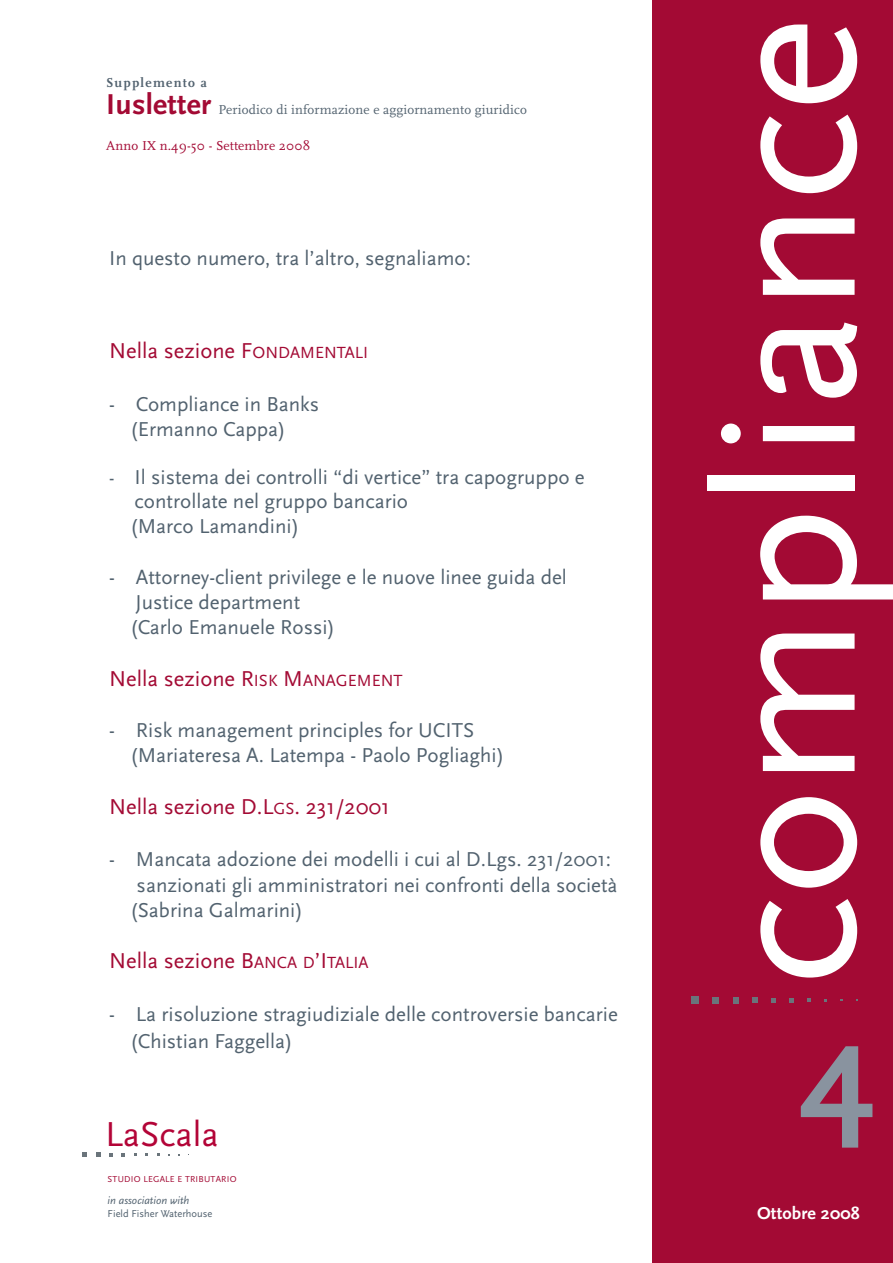
<style>
.page{position:relative;width:893px;height:1263px;background:#fff}
.page>*{position:absolute;margin:0;border:0;box-sizing:border-box;transform-origin:0 0}
.t1{font:202.5px "Scala Sans";color:#fff}
.t2{font:700 142.5px "Scala Sans";color:#89939f}
.t3{font:36.15px "Scala Sans";color:#b30437}
.t4{font:700 30px "Scala Sans";letter-spacing:.01em;color:#a30a34}
.t5{font:22.5px "Scala Sans";color:#a30a34}
.t6{font:21px/25.2px "Scala Sans";color:#52626f}
.t7{font:700 18px "Scala Sans";letter-spacing:.01em;color:#fff}
.t8{font:13.5px "Scala";letter-spacing:.01em;color:#52626f}
.t9{font:13.5px "Scala";letter-spacing:.01em;color:#a30a34}
.t10{font:700 13.5px "Scala";letter-spacing:.095em;color:#52626f}
.t11{font:italic 11.25px "Scala Sans";color:#52626f}
.t12{font:10.5px "Scala Sans";color:#52626f}
.t13{font:9px "Scala Sans Caps";letter-spacing:.025em;color:#a30a34}
.s1{font-size:16.8px}
.s2{font-family:"Scala";font-size:19.5px}
</style>
<div class="page">
<svg style="left:82px;top:1152px;width:5px;height:5px"></svg>
<svg style="left:96px;top:1152px;width:4px;height:5px"></svg>
<svg style="left:109px;top:1153px;width:4px;height:3px"></svg>
<div style="left:652px;top:0;width:241px;height:1263px;background:#a30a34"></div>
<div style="left:691px;top:997px;width:8px;height:7px;background:#6a747b"></div>
<div style="left:712px;top:997px;width:7px;height:7px;background:#6a747b"></div>
<svg style="left:733px;top:997px;width:6px;height:6px"></svg>
<svg style="left:752px;top:998px;width:6px;height:5px"></svg>
<svg style="left:771px;top:998px;width:5px;height:5px"></svg>
<svg style="left:790px;top:998px;width:4px;height:4px"></svg>
<svg style="left:807px;top:999px;width:4px;height:3px"></svg>
<p class="t10" style="left:106px;top:75px;width:102px">Supplemento a</p>
<h3 class="t4" style="left:106px;top:86px;width:107px">Iusletter</h3>
<p class="t8" style="left:218px;top:102px;width:310px">Periodico di informazione e aggiornamento giuridico</p>
<p class="t9" style="left:106px;top:138px;width:206px">Anno IX n.49-50 - Settembre 2008</p>
<p class="t6" style="left:109px;top:245px;width:363px">In questo numero, tra l’altro, segnaliamo:</p>
<p class="t5" style="left:109px;top:337px;width:261px">Nella sezione F<span class="s1">ONDAMENTALI</span></p>
<p class="t6" style="left:109px;top:391px;width:212px;text-align:center">- Compliance in Banks (Ermanno Cappa)</p>
<p class="t6" style="left:130px;top:464px;width:456px;line-height:24.6px;text-indent:-21px"><span class="s2">-</span> Il sistema dei controlli “di vertice” tra capogruppo e controllate nel gruppo bancario<br>(Marco Lamandini)</p>
<p class="t6" style="left:130px;top:564px;width:438px;text-indent:-21px">- Attorney-client privilege e le nuove linee guida del<br>Justice department<br>(Carlo Emanuele Rossi)</p>
<p class="t5" style="left:109px;top:665px;width:295px">Nella sezione R<span class="s1">ISK</span> M<span class="s1">ANAGEMENT</span></p>
<p class="t6" style="left:130px;top:717px;width:376px;text-indent:-21px">- Risk management principles for UCITS (Mariateresa A. Latempa - Paolo Pogliaghi)</p>
<p class="t5" style="left:109px;top:792px;width:282px">Nella sezione D.L<span class="s1">GS</span>. 231/2001</p>
<p class="t6" style="left:109px;top:846px;width:503px">- Mancata adozione dei modelli i cui al D.Lgs. 231/2001:</p>
<p class="t6" style="left:137px;top:872px;width:482px">sanzionati gli amministratori nei confronti della società</p>
<p class="t6" style="left:130px;top:897px;width:174px">(Sabrina Galmarini)</p>
<p class="t5" style="left:109px;top:947px;width:261px">Nella sezione B<span class="s1">ANCA D</span>’I<span class="s1">TALIA</span></p>
<p class="t6" style="left:130px;top:1001px;width:489px;line-height:26.2px;text-indent:-21px">- La risoluzione stragiudiziale delle controversie bancarie (Chistian Faggella)</p>
<h3 class="t3" style="left:105px;top:1112px;width:115px">LaScala</h3>
<h1 class="t1" style="left:666px;top:986px;width:971px;rotate:-90deg">compliance</h1>
<h2 class="t2" style="left:800px;top:984px;width:76px">4</h2>
<p class="t13" style="left:108px;top:1173px;width:130px">STUDIO LEGALE E TRIBUTARIO</p>
<p class="t11" style="left:108px;top:1194px;width:83px">in association with</p>
<p class="t12" style="left:108px;top:1207px;width:106px">Field Fisher Waterhouse</p>
<p class="t7" style="left:757px;top:1202px;width:104px">Ottobre 2008</p>
</div>
